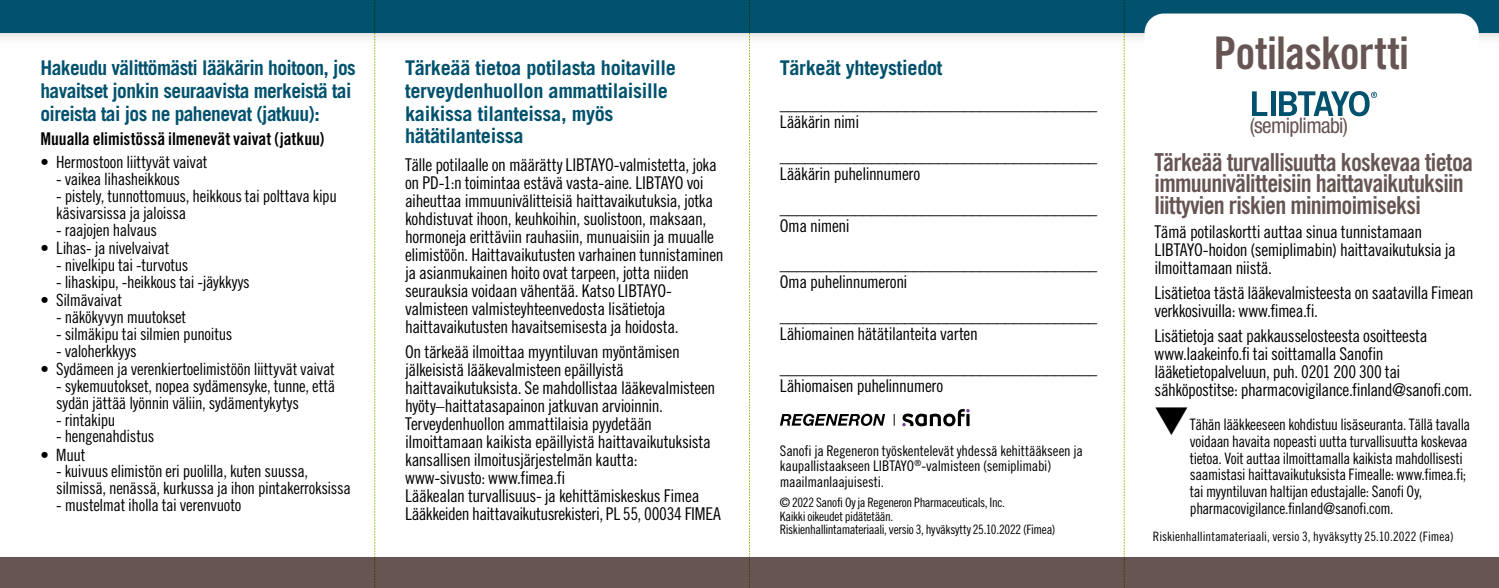
<style>
.page{position:relative;width:1499px;height:588px;background:#fff}
.page>*{position:absolute;margin:0;border:0;box-sizing:border-box;transform-origin:0 0}
.t1{font:45px "Trade Gothic LT Std Bd Cn 20";letter-spacing:-.02em;color:#665552}
.t2{font:24.75px/21.4px "Trade Gothic LT Std Bd Cn 20";letter-spacing:-.03em;color:#665552}
.t3{font:condensed 21.38px "Helvetica Neue LT Std";letter-spacing:-.03em;color:#665552}
.t4{font:700 20.25px/22.5px "Trade Gothic LT Std";letter-spacing:-.015em;color:#00516d}
.t5{font:700 20.25px/22.5px "Trade Gothic LT Std";letter-spacing:-.015em;color:#00516d;scale:.96 1}
.t6{font:17.55px/18px "Trade Gothic LT Std Cn 18";letter-spacing:-.025em;color:#000}
.t7{font:17.55px "Trade Gothic LT Std Bd Cn 20";color:#000}
.t8{font:16.88px/16.9px "Trade Gothic LT Std Cn 18";letter-spacing:-.02em;color:#000}
.t9{font:15.75px/16.9px "Trade Gothic LT Std Cn 18";letter-spacing:-.025em;color:#000}
.t10{font:14.62px/15.8px "Trade Gothic LT Std Cn 18";letter-spacing:-.01em;color:#000}
.t11{font:13.05px/13.5px "Trade Gothic LT Std Cn 18";letter-spacing:-.02em;color:#000}
.t12{font:13.05px "Trade Gothic LT Std Cn 18";letter-spacing:.005em;color:#000}
</style>
<div class="page">
<svg style="left:0;top:32px;width:1498px;height:26px"></svg>
<div style="left:0;top:0;width:1498px;height:32px;background:#00516d"></div>
<div style="left:0;top:557px;width:1498px;height:30px;background:#665552"></div>
<div style="left:1144px;top:14px;width:334px;height:112px;background:#fff;border-radius:19px"></div>
<svg style="left:780px;top:413px;width:105px;height:12px"></svg>
<svg style="left:1252px;top:91px;width:15px;height:25px"></svg>
<div style="left:1270px;top:91px;width:5px;height:25px;background:#00516d"></div>
<svg style="left:1279px;top:91px;width:97px;height:25px"></svg>
<svg style="left:902px;top:409px;width:67px;height:17px"></svg>
<svg style="left:1123px;top:0;width:1px;height:586px"></svg>
<svg style="left:749px;top:0;width:1px;height:586px"></svg>
<svg style="left:374px;top:0;width:1px;height:586px"></svg>
<p class="t5" style="left:40px;top:57px;width:330px">Hakeudu välittömästi lääkärin hoitoon, jos havaitset jonkin seuraavista merkeistä tai oireista tai jos ne pahenevat (jatkuu):</p>
<p class="t7" style="left:40px;top:128px;width:285px">Muualla elimistössä ilmenevät vaivat (jatkuu)</p>
<p class="t8" style="left:40px;top:153px;width:169px">• Hermostoon liittyvät vaivat</p>
<p class="t8" style="left:56px;top:170px;width:125px">- vaikea lihasheikkous</p>
<p class="t8" style="left:56px;top:187px;width:282px">- pistely, tunnottomuus, heikkous tai polttava kipu käsivarsissa ja jaloissa</p>
<p class="t8" style="left:56px;top:221px;width:102px">- raajojen halvaus</p>
<p class="t8" style="left:41px;top:239px;width:130px">• Lihas- ja nivelvaivat</p>
<p class="t8" style="left:56px;top:256px;width:134px">- nivelkipu tai -turvotus</p>
<p class="t8" style="left:56px;top:273px;width:195px">- lihaskipu, -heikkous tai -jäykkyys</p>
<p class="t8" style="left:41px;top:291px;width:83px">• Silmävaivat</p>
<p class="t8" style="left:56px;top:308px;width:131px">- näkökyvyn muutokset</p>
<p class="t8" style="left:56px;top:325px;width:178px">- silmäkipu tai silmien punoitus</p>
<p class="t8" style="left:56px;top:342px;width:82px">- valoherkkyys</p>
<p class="t8" style="left:41px;top:360px;width:296px">• Sydämeen ja verenkiertoelimistöön liittyvät vaivat</p>
<p class="t8" style="left:56px;top:377px;width:281px">- sykemuutokset, nopea sydämensyke, tunne, että sydän jättää lyönnin väliin, sydämentykytys</p>
<p class="t8" style="left:56px;top:410px;width:61px">- rintakipu</p>
<p class="t8" style="left:56px;top:427px;width:100px">- hengenahdistus</p>
<p class="t8" style="left:41px;top:445px;width:46px">• Muut</p>
<p class="t8" style="left:56px;top:462px;width:296px">- kuivuus elimistön eri puolilla, kuten suussa, silmissä, nenässä, kurkussa ja ihon pintakerroksissa</p>
<p class="t8" style="left:56px;top:496px;width:187px">- mustelmat iholla tai verenvuoto</p>
<p class="t4" style="left:405px;top:57px;width:272px">Tärkeää tietoa potilasta hoitaville terveydenhuollon ammattilaisille kaikissa tilanteissa, myös hätätilanteissa</p>
<p class="t6" style="left:405px;top:156px;width:320px">Tälle potilaalle on määrätty LIBTAYO-valmistetta, joka on PD-1:n toimintaa estävä vasta-aine. LIBTAYO voi aiheuttaa immuunivälitteisiä haittavaikutuksia, jotka kohdistuvat ihoon, keuhkoihin, suolistoon, maksaan, hormoneja erittäviin rauhasiin, munuaisiin ja muualle elimistöön. Haittavaikutusten varhainen tunnistaminen ja asianmukainen hoito ovat tarpeen, jotta niiden seurauksia voidaan vähentää. Katso LIBTAYO&shy;valmisteen valmisteyhteenvedosta lisätietoja haittavaikutusten havaitsemisesta ja hoidosta.</p>
<p class="t6" style="left:405px;top:342px;width:317px">On tärkeää ilmoittaa myyntiluvan myöntämisen jälkeisistä lääkevalmisteen epäillyistä haittavaikutuksista. Se mahdollistaa lääkevalmisteen hyöty–haittatasapainon jatkuvan arvioinnin.<br>Terveydenhuollon ammattilaisia pyydetään ilmoittamaan kaikista epäillyistä haittavaikutuksista kansallisen ilmoitusjärjestelmän kautta: www-sivusto: www.fimea.fi<br>Lääkealan turvallisuus- ja kehittämiskeskus Fimea Lääkkeiden haittavaikutusrekisteri, PL 55, 00034 FIMEA</p>
<p class="t4" style="left:780px;top:57px;width:164px">Tärkeät yhteystiedot</p>
<p class="t6" style="left:780px;top:94px;width:319px">______________________________________<br>Lääkärin nimi</p>
<p class="t6" style="left:780px;top:146px;width:319px">______________________________________<br>Lääkärin puhelinnumero</p>
<p class="t6" style="left:780px;top:199px;width:319px">______________________________________<br>Oma nimeni</p>
<p class="t6" style="left:780px;top:254px;width:319px">______________________________________<br>Oma puhelinnumeroni</p>
<p class="t6" style="left:780px;top:306px;width:319px">______________________________________<br>Lähiomainen hätätilanteita varten</p>
<p class="t6" style="left:780px;top:358px;width:319px">______________________________________<br>Lähiomaisen puhelinnumero</p>
<p class="t10" style="left:780px;top:442px;width:304px">Sanofi ja Regeneron työskentelevät yhdessä kehittääkseen ja kaupallistaakseen LIBTAYO<sup>®</sup>-valmisteen (semiplimabi) maailmanlaajuisesti.</p>
<p class="t11" style="left:780px;top:495px;width:277px">© 2022 Sanofi Oy ja Regeneron Pharmaceuticals, Inc.<br>Kaikki oikeudet pidätetään.<br>Riskienhallintamateriaali, versio 3, hyväksytty 25.10.2022 (Fimea)</p>
<h1 class="t1" style="left:1214px;top:25px;width:197px">Potilaskortti</h1>
<p class="t3" style="left:1249px;top:113px;width:100px">(semiplimabi)</p>
<h2 class="t2" style="left:1154px;top:151px;width:320px">Tärkeää turvallisuutta koskevaa tietoa immuunivälitteisiin haittavaikutuksiin liittyvien riskien minimoimiseksi</h2>
<p class="t6" style="left:1154px;top:223px;width:303px">Tämä potilaskortti auttaa sinua tunnistamaan<br>LIBTAYO-hoidon (semiplimabin) haittavaikutuksia ja ilmoittamaan niistä.</p>
<p class="t6" style="left:1154px;top:283px;width:321px">Lisätietoa tästä lääkevalmisteesta on saatavilla Fimean verkkosivuilla: www.fimea.fi.</p>
<p class="t6" style="left:1154px;top:326px;width:319px">Lisätietoja saat pakkausselosteesta osoitteesta www.laakeinfo.fi tai soittamalla Sanofin lääketietopalveluun, puh. 0201 200 300 tai sähköpostitse: pharmacovigilance.finland@sanofi.com.</p>
<p class="t9" style="left:1190px;top:415px;width:282px;text-indent:-37px">❑Tähän lääkkeeseen kohdistuu lisäseuranta. Tällä tavalla voidaan havaita nopeasti uutta turvallisuutta koskevaa tietoa. Voit auttaa ilmoittamalla kaikista mahdollisesti saamistasi haittavaikutuksista Fimealle: www.fimea.fi; tai myyntiluvan haltijan edustajalle: Sanofi Oy, pharmacovigilance.finland@sanofi.com.</p>
<p class="t12" style="left:1153px;top:528px;width:302px">Riskienhallintamateriaali, versio 3, hyväksytty 25.10.2022 (Fimea)</p>
</div>
